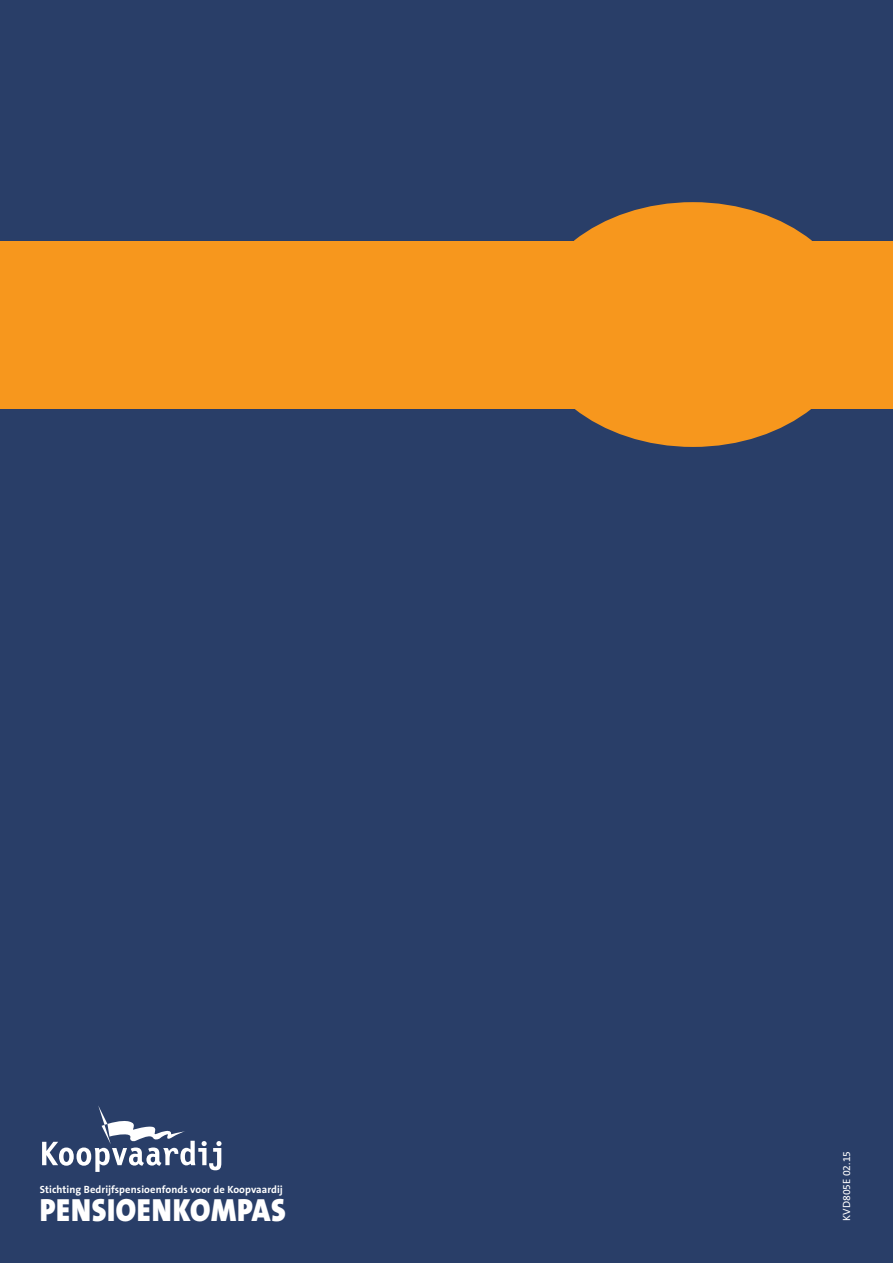
<style>
.page{position:relative;width:893px;height:1263px;background:#293e68}
.page>*{position:absolute;margin:0;border:0;box-sizing:border-box;transform-origin:0 0}
.t1{font:900 32.25px "The Sans B W9";letter-spacing:.025em;color:#fff;scale:.9 1}
.t2{font:700 10.5px "The Sans B W7";letter-spacing:.01em;color:#fff}
.t3{font:10.5px "The Sans B W5 Plain";color:#fff}
</style>
<div class="page">
<div style="left:0;top:241px;width:893px;height:167px;background:#f7971d"></div>
<svg style="left:574px;top:202px;width:238px;height:245px"></svg>
<svg style="left:42px;top:1106px;width:180px;height:66px"></svg>
<p class="t2" style="left:40px;top:1182px;width:245px">Stichting Bedrijfspensioenfonds voor de Koopvaardij</p>
<h1 class="t1" style="left:40px;top:1189px;width:274px">PENSIOENKOMPAS</h1>
<p class="t3" style="left:840px;top:1221px;width:71px;rotate:-90deg">KVD805E 02.15</p>
</div>
